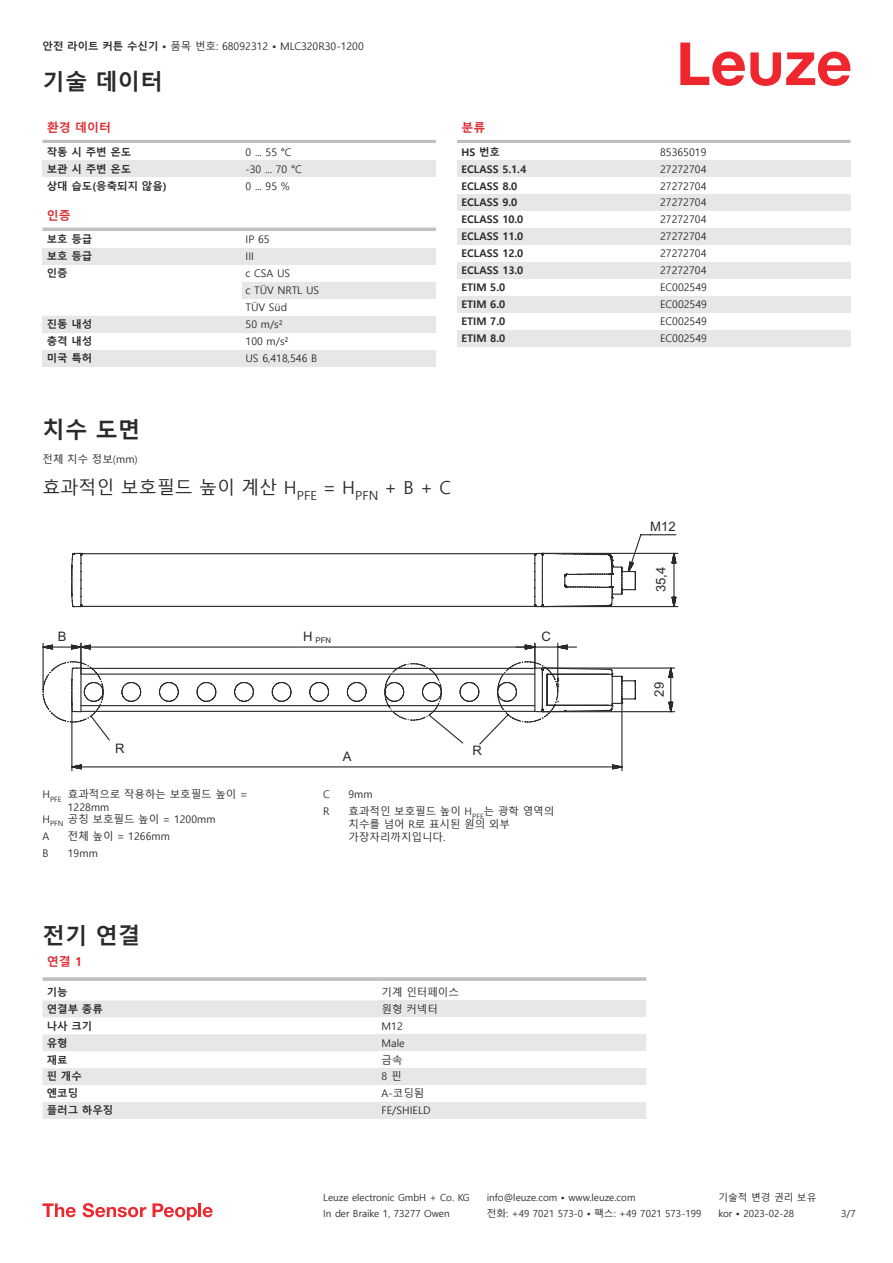
<style>
.page{position:relative;width:893px;height:1263px;background:#fff}
.page>*{position:absolute;margin:0;border:0;box-sizing:border-box;transform-origin:0 0}
.t1{font:700 22.5px "Malgun Gothic";color:#2b292a}
.t2{font:18px "Malgun Gothic";color:#2b292a}
.t3{font:13.05px "Arial";letter-spacing:.005em;color:#2b292a}
.t4{font:700 12px "Malgun Gothic";color:#db2a30}
.t5{font:10.5px/17px "Malgun Gothic";color:#2b292a}
.t6{font:700 10.5px "Malgun Gothic";color:#2b292a}
.t7{font:9.75px "Malgun Gothic";color:#2b292a}
.t8{font:7.8px "Arial";color:#2b292a}
.s1{font-weight:700}
</style>
<div class="page">
<svg style="left:680px;top:43px;width:170px;height:43px"></svg>
<hr style="left:43px;top:140px;width:393px;height:3px;background:#bdbfc1">
<div style="left:43px;top:160px;width:199px;height:17px;background:#e6e7e9"></div>
<div style="left:242px;top:160px;width:194px;height:17px;background:#e6e7e9"></div>
<hr style="left:43px;top:228px;width:393px;height:3px;background:#bdbfc1">
<div style="left:43px;top:248px;width:199px;height:17px;background:#e6e7e9"></div>
<div style="left:242px;top:248px;width:194px;height:17px;background:#e6e7e9"></div>
<div style="left:242px;top:282px;width:194px;height:17px;background:#e6e7e9"></div>
<div style="left:43px;top:316px;width:199px;height:17px;background:#e6e7e9"></div>
<div style="left:242px;top:316px;width:194px;height:17px;background:#e6e7e9"></div>
<div style="left:43px;top:350px;width:199px;height:17px;background:#e6e7e9"></div>
<div style="left:242px;top:350px;width:194px;height:17px;background:#e6e7e9"></div>
<svg style="left:43px;top:1000px;width:335px;height:119px;fill:#e6e7e9"></svg>
<svg style="left:43px;top:977px;width:335px;height:4px"></svg>
<svg style="left:378px;top:977px;width:268px;height:4px"></svg>
<div style="left:378px;top:1000px;width:268px;height:17px;background:#e6e7e9"></div>
<div style="left:378px;top:1034px;width:268px;height:17px;background:#e6e7e9"></div>
<div style="left:378px;top:1068px;width:268px;height:17px;background:#e6e7e9"></div>
<div style="left:378px;top:1102px;width:268px;height:17px;background:#e6e7e9"></div>
<hr style="left:457px;top:140px;width:393px;height:3px;background:#bdbfc1">
<div style="left:457px;top:160px;width:200px;height:17px;background:#e6e7e9"></div>
<div style="left:657px;top:160px;width:193px;height:17px;background:#e6e7e9"></div>
<div style="left:457px;top:194px;width:200px;height:17px;background:#e6e7e9"></div>
<div style="left:657px;top:194px;width:193px;height:17px;background:#e6e7e9"></div>
<div style="left:457px;top:228px;width:200px;height:17px;background:#e6e7e9"></div>
<div style="left:657px;top:228px;width:193px;height:17px;background:#e6e7e9"></div>
<div style="left:457px;top:262px;width:200px;height:17px;background:#e6e7e9"></div>
<div style="left:657px;top:262px;width:193px;height:17px;background:#e6e7e9"></div>
<div style="left:457px;top:296px;width:200px;height:17px;background:#e6e7e9"></div>
<div style="left:657px;top:296px;width:193px;height:17px;background:#e6e7e9"></div>
<div style="left:457px;top:330px;width:200px;height:17px;background:#e6e7e9"></div>
<div style="left:657px;top:330px;width:193px;height:17px;background:#e6e7e9"></div>
<svg style="left:43px;top:1203px;width:33px;height:14px"></svg>
<svg style="left:83px;top:1203px;width:63px;height:14px"></svg>
<svg style="left:153px;top:1203px;width:44px;height:17px"></svg>
<hr style="left:198px;top:1203px;width:3px;height:14px;background:#ed272d">
<svg style="left:203px;top:1207px;width:10px;height:10px"></svg>
<svg style="left:71px;top:552px;width:463px;height:9px"></svg>
<svg style="left:71px;top:561px;width:463px;height:47px"></svg>
<svg style="left:534px;top:534px;width:144px;height:74px"></svg>
<svg style="left:43px;top:642px;width:632px;height:129px"></svg>
<p class="t5" style="left:43px;top:38px;width:323px"><span class="s1">안전 라이트 커튼 수신기 •</span> 품목 번호: 68092312 <span class="s1">•</span> MLC320R30-1200</p>
<h1 class="t1" style="left:43px;top:69px;width:122px">기술 데이터</h1>
<p class="t4" style="left:47px;top:121px;width:66px">환경 데이터</p>
<p class="t6" style="left:47px;top:146px;width:86px">작동 시 주변 온도</p>
<p class="t5" style="left:246px;top:144px;width:48px">0 ... 55 °C</p>
<p class="t6" style="left:47px;top:163px;width:86px">보관 시 주변 온도</p>
<p class="t5" style="left:246px;top:161px;width:58px">-30 ... 70 °C</p>
<p class="t6" style="left:47px;top:179px;width:121px">상대 습도(응축되지 않음)</p>
<p class="t5" style="left:246px;top:177px;width:46px">0 ... 95 %</p>
<p class="t4" style="left:47px;top:208px;width:25px">인증</p>
<p class="t6" style="left:47px;top:233px;width:47px">보호 등급</p>
<p class="t5" style="left:246px;top:231px;width:26px">IP 65</p>
<p class="t6" style="left:47px;top:250px;width:47px">보호 등급</p>
<p class="t5" style="left:246px;top:248px;width:10px">III</p>
<p class="t6" style="left:47px;top:267px;width:22px">인증</p>
<p class="t5" style="left:246px;top:265px;width:75px">c CSA US<br>c TÜV NRTL US<br>TÜV Süd</p>
<p class="t6" style="left:47px;top:318px;width:47px">진동 내성</p>
<p class="t5" style="left:246px;top:316px;width:39px">50 m/s²</p>
<p class="t6" style="left:47px;top:335px;width:47px">충격 내성</p>
<p class="t5" style="left:246px;top:333px;width:44px">100 m/s²</p>
<p class="t6" style="left:47px;top:352px;width:47px">미국 특허</p>
<p class="t5" style="left:246px;top:350px;width:73px">US 6,418,546 B</p>
<p class="t4" style="left:461px;top:121px;width:25px">분류</p>
<p class="t6" style="left:461px;top:146px;width:40px">HS 번호</p>
<p class="t5" style="left:660px;top:144px;width:48px">85365019</p>
<p class="t6" style="left:461px;top:163px;width:66px">ECLASS 5.1.4</p>
<p class="t5" style="left:660px;top:161px;width:48px">27272704</p>
<p class="t6" style="left:461px;top:179px;width:57px">ECLASS 8.0</p>
<p class="t5" style="left:660px;top:177px;width:48px">27272704</p>
<p class="t6" style="left:461px;top:196px;width:57px">ECLASS 9.0</p>
<p class="t5" style="left:660px;top:194px;width:48px">27272704</p>
<p class="t6" style="left:461px;top:213px;width:63px">ECLASS 10.0</p>
<p class="t5" style="left:660px;top:211px;width:48px">27272704</p>
<p class="t6" style="left:461px;top:230px;width:63px">ECLASS 11.0</p>
<p class="t5" style="left:660px;top:228px;width:48px">27272704</p>
<p class="t6" style="left:461px;top:247px;width:63px">ECLASS 12.0</p>
<p class="t5" style="left:660px;top:245px;width:48px">27272704</p>
<p class="t6" style="left:461px;top:264px;width:63px">ECLASS 13.0</p>
<p class="t5" style="left:660px;top:262px;width:48px">27272704</p>
<p class="t6" style="left:461px;top:281px;width:45px">ETIM 5.0</p>
<p class="t5" style="left:660px;top:279px;width:48px">EC002549</p>
<p class="t6" style="left:461px;top:298px;width:45px">ETIM 6.0</p>
<p class="t5" style="left:660px;top:296px;width:48px">EC002549</p>
<p class="t6" style="left:461px;top:315px;width:45px">ETIM 7.0</p>
<p class="t5" style="left:660px;top:313px;width:48px">EC002549</p>
<p class="t6" style="left:461px;top:332px;width:45px">ETIM 8.0</p>
<p class="t5" style="left:660px;top:330px;width:48px">EC002549</p>
<h1 class="t1" style="left:43px;top:416px;width:99px">치수 도면</h1>
<p class="t5" style="left:43px;top:451px;width:97px">전체 치수 정보(mm)</p>
<h2 class="t2" style="left:43px;top:477px;width:410px">효과적인 보호필드 높이 계산 H<sub>PFE</sub> = H<sub>PFN</sub> + B + C</h2>
<p class="t3" style="left:58px;top:632px;width:10px">B</p>
<p class="t8" style="left:303px;top:637px;width:29px"><sup>H</sup> PFN</p>
<p class="t3" style="left:542px;top:631px;width:11px">C</p>
<p class="t3" style="left:650px;top:521px;width:27px">M12</p>
<p class="t3" style="left:656px;top:592px;width:27px;rotate:-90deg">35,4</p>
<p class="t3" style="left:654px;top:697px;width:16px;rotate:-90deg">29</p>
<p class="t3" style="left:115px;top:743px;width:11px">R</p>
<p class="t3" style="left:472px;top:746px;width:11px">R</p>
<p class="t3" style="left:343px;top:751px;width:10px">A</p>
<p class="t5" style="left:43px;top:786px;width:206px">H<sub>PFE</sub> 효과적으로 작용하는 보호필드 높이 =</p>
<p class="t5" style="left:68px;top:799px;width:43px">1228mm</p>
<p class="t5" style="left:43px;top:811px;width:175px">H<sub>PFN</sub> 공칭 보호필드 높이 = 1200mm</p>
<p class="t5" style="left:43px;top:828px;width:8px">A</p>
<p class="t5" style="left:68px;top:828px;width:104px">전체 높이 = 1266mm</p>
<p class="t5" style="left:43px;top:845px;width:8px">B</p>
<p class="t5" style="left:68px;top:845px;width:32px">19mm</p>
<p class="t5" style="left:323px;top:786px;width:8px">C</p>
<p class="t5" style="left:348px;top:786px;width:26px">9mm</p>
<p class="t5" style="left:323px;top:803px;width:8px">R</p>
<p class="t5" style="left:348px;top:805px;width:207px;line-height:12.6px">효과적인 보호필드 높이 H<sub>PFE</sub>는 광학 영역의 치수를 넘어 R로 표시된 원의 외부 가장자리까지입니다.</p>
<h1 class="t1" style="left:43px;top:922px;width:99px">전기 연결</h1>
<p class="t4" style="left:47px;top:955px;width:37px">연결 1</p>
<p class="t6" style="left:47px;top:986px;width:22px">기능</p>
<p class="t5" style="left:382px;top:984px;width:79px">기계 인터페이스</p>
<p class="t6" style="left:47px;top:1003px;width:58px">연결부 종류</p>
<p class="t5" style="left:382px;top:1001px;width:58px">원형 커넥터</p>
<p class="t6" style="left:47px;top:1020px;width:47px">나사 크기</p>
<p class="t5" style="left:382px;top:1017px;width:23px">M12</p>
<p class="t6" style="left:47px;top:1036px;width:22px">유형</p>
<p class="t5" style="left:382px;top:1034px;width:25px">Male</p>
<p class="t6" style="left:47px;top:1053px;width:22px">재료</p>
<p class="t5" style="left:382px;top:1051px;width:22px">금속</p>
<p class="t6" style="left:47px;top:1070px;width:37px">핀 개수</p>
<p class="t5" style="left:382px;top:1068px;width:21px">8 핀</p>
<p class="t6" style="left:47px;top:1087px;width:33px">엔코딩</p>
<p class="t5" style="left:382px;top:1085px;width:44px">A-코딩됨</p>
<p class="t6" style="left:47px;top:1104px;width:68px">플러그 하우징</p>
<p class="t5" style="left:382px;top:1102px;width:50px">FE/SHIELD</p>
<p class="t7" style="left:323px;top:1192px;width:148px">Leuze electronic GmbH + Co. KG</p>
<p class="t7" style="left:487px;top:1192px;width:150px">info@leuze.com • www.leuze.com</p>
<p class="t7" style="left:718px;top:1192px;width:100px">기술적 변경 권리 보유</p>
<p class="t7" style="left:323px;top:1208px;width:128px">In der Braike 1, 73277 Owen</p>
<p class="t7" style="left:487px;top:1208px;width:216px">전화: +49 7021 573-0 • 팩스: +49 7021 573-199</p>
<p class="t7" style="left:718px;top:1208px;width:77px">kor • 2023-02-28</p>
<p class="t7" style="left:841px;top:1208px;width:16px">3 /7</p>
</div>
